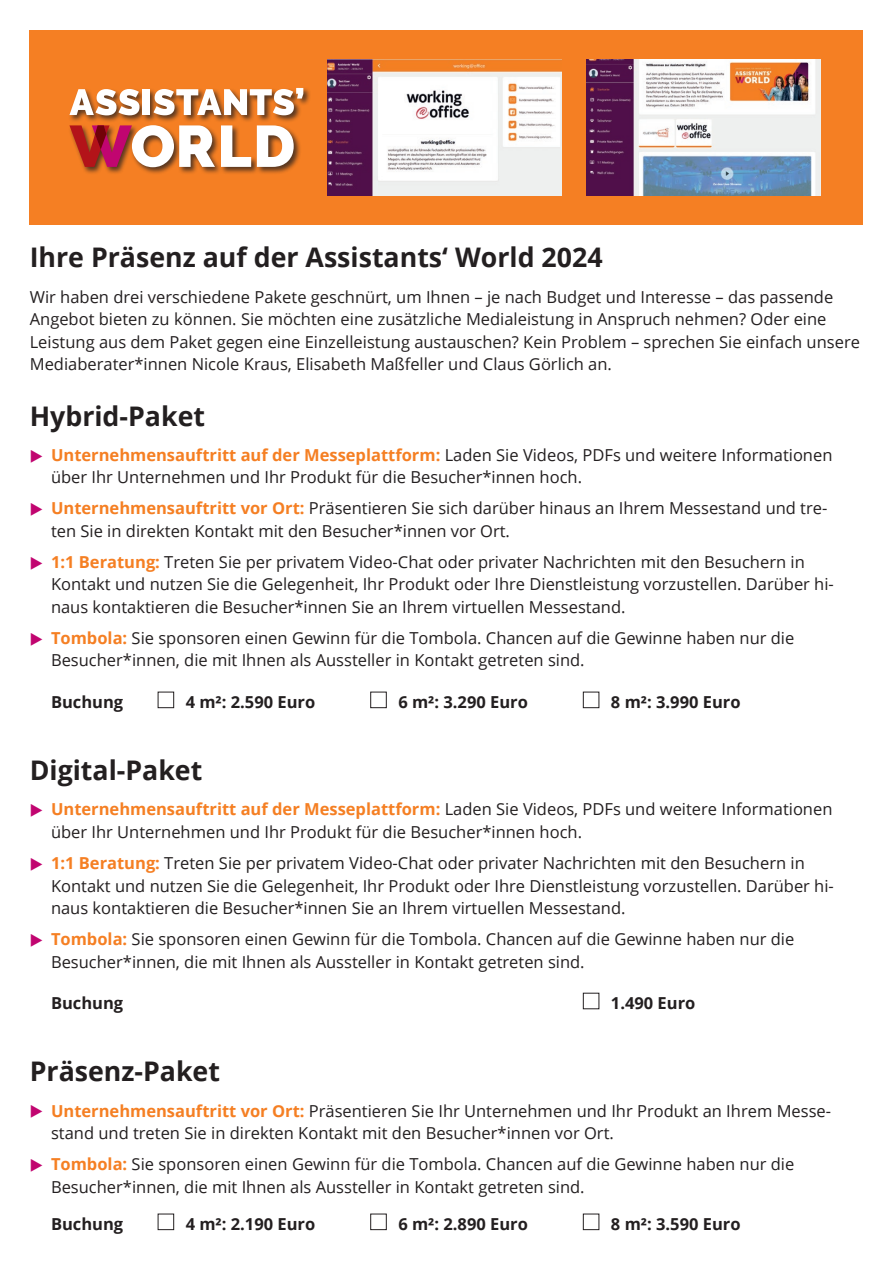
<style>
.page{position:relative;width:893px;height:1263px;background:#fff}
.page>*{position:absolute;margin:0;border:0;box-sizing:border-box;transform-origin:0 0}
.t1{font:700 27px "Open Sans";color:#231f20}
.t2{font:16.5px/22.5px "Open Sans";color:#231f20}
.t3{font:700 16.5px "Open Sans";color:#231f20}
.s1{font-family:"All You Need 2";color:#c10570}
.s2{font-weight:700;color:#f57f23}
</style>
<div class="page">
<div style="left:30px;top:30px;width:833px;height:194px;background:#f57f23"></div>
<img style="left:328px;top:59px;width:234px;height:136px">
<img style="left:586px;top:59px;width:234px;height:136px">
<div style="left:68px;top:86px;width:243px;height:89px;background:#231f20;opacity:.75"></div>
<svg style="left:221px;top:125px;width:30px;height:42px"></svg>
<div style="left:143px;top:89px;width:7px;height:26px;background:#fff"></div>
<svg style="left:257px;top:125px;width:37px;height:42px;background:#e8cfbd"></svg>
<svg style="left:69px;top:89px;width:71px;height:26px;background:#e4bfa3"></svg>
<svg style="left:153px;top:88px;width:150px;height:27px;background:#dfb697"></svg>
<svg style="left:69px;top:125px;width:146px;height:42px"></svg>
<h1 class="t1" style="left:30px;top:238px;width:574px">Ihre Präsenz auf der Assistants‘ World 2024</h1>
<p class="t2" style="left:30px;top:285px;width:832px">Wir haben drei verschiedene Pakete geschnürt, um Ihnen – je nach Budget und Interesse – das passende Angebot bieten zu können. Sie möchten eine zusätzliche Medialeistung in Anspruch nehmen? Oder eine Leistung aus dem Paket gegen eine Einzelleistung austauschen? Kein Problem – sprechen Sie einfach unsere Mediaberater*innen Nicole Kraus, Elisabeth Maßfeller und Claus Görlich an.</p>
<h1 class="t1" style="left:30px;top:397px;width:177px">Hybrid-Paket</h1>
<p class="t2" style="left:51px;top:443px;width:783px;text-indent:-21px"><span class="s1">C</span> <span class="s2">Unternehmensauftritt auf der Messeplattform:</span> Laden Sie Videos, PDFs und weitere Informationen über Ihr Unternehmen und Ihr Produkt für die Besucher*innen hoch.</p>
<p class="t2" style="left:51px;top:497px;width:778px;text-indent:-21px"><span class="s1">C</span> <span class="s2">Unternehmensauftritt vor Ort:</span> Präsentieren Sie sich darüber hinaus an Ihrem Messestand und tre&shy;ten Sie in direkten Kontakt mit den Besucher*innen vor Ort.</p>
<p class="t2" style="left:51px;top:550px;width:784px;text-indent:-21px"><span class="s1">C</span> <span class="s2">1:1 Beratung:</span> Treten Sie per privatem Video-Chat oder privater Nachrichten mit den Besuchern in<br>Kontakt und nutzen Sie die Gelegenheit, Ihr Produkt oder Ihre Dienstleistung vorzustellen. Darüber hi&shy;naus kontaktieren die Besucher*innen Sie an Ihrem virtuellen Messestand.</p>
<p class="t2" style="left:51px;top:626px;width:745px;text-indent:-21px"><span class="s1">C</span> <span class="s2">Tombola:</span> Sie sponsoren einen Gewinn für die Tombola. Chancen auf die Gewinne haben nur die<br>Besucher*innen, die mit Ihnen als Aussteller in Kontakt getreten sind.</p>
<p class="t3" style="left:51px;top:690px;width:74px">Buchung</p>
<p class="t3" style="left:157px;top:690px;width:159px">■ 4 m²: 2.590 Euro</p>
<p class="t3" style="left:370px;top:690px;width:160px">■ 6 m²: 3.290 Euro</p>
<p class="t3" style="left:583px;top:690px;width:160px">■ 8 m²: 3.990 Euro</p>
<h1 class="t1" style="left:30px;top:751px;width:174px">Digital-Paket</h1>
<p class="t2" style="left:51px;top:798px;width:783px;text-indent:-21px"><span class="s1">C</span> <span class="s2">Unternehmensauftritt auf der Messeplattform:</span> Laden Sie Videos, PDFs und weitere Informationen über Ihr Unternehmen und Ihr Produkt für die Besucher*innen hoch.</p>
<p class="t2" style="left:51px;top:851px;width:784px;text-indent:-21px"><span class="s1">C</span> <span class="s2">1:1 Beratung:</span> Treten Sie per privatem Video-Chat oder privater Nachrichten mit den Besuchern in<br>Kontakt und nutzen Sie die Gelegenheit, Ihr Produkt oder Ihre Dienstleistung vorzustellen. Darüber hi&shy;naus kontaktieren die Besucher*innen Sie an Ihrem virtuellen Messestand.</p>
<p class="t2" style="left:51px;top:927px;width:745px;text-indent:-21px"><span class="s1">C</span> <span class="s2">Tombola:</span> Sie sponsoren einen Gewinn für die Tombola. Chancen auf die Gewinne haben nur die<br>Besucher*innen, die mit Ihnen als Aussteller in Kontakt getreten sind.</p>
<p class="t3" style="left:51px;top:991px;width:74px">Buchung</p>
<p class="t3" style="left:583px;top:991px;width:114px">■ 1.490 Euro</p>
<h1 class="t1" style="left:30px;top:1052px;width:192px">Präsenz-Paket</h1>
<p class="t2" style="left:51px;top:1099px;width:782px;text-indent:-21px"><span class="s1">C</span> <span class="s2">Unternehmensauftritt vor Ort:</span> Präsentieren Sie Ihr Unternehmen und Ihr Produkt an Ihrem Messe&shy;stand und treten Sie in direkten Kontakt mit den Besucher*innen vor Ort.</p>
<p class="t2" style="left:51px;top:1152px;width:745px;text-indent:-21px"><span class="s1">C</span> <span class="s2">Tombola:</span> Sie sponsoren einen Gewinn für die Tombola. Chancen auf die Gewinne haben nur die<br>Besucher*innen, die mit Ihnen als Aussteller in Kontakt getreten sind.</p>
<p class="t3" style="left:51px;top:1212px;width:74px">Buchung</p>
<p class="t3" style="left:157px;top:1212px;width:159px">■ 4 m²: 2.190 Euro</p>
<p class="t3" style="left:370px;top:1212px;width:160px">■ 6 m²: 2.890 Euro</p>
<p class="t3" style="left:583px;top:1212px;width:160px">■ 8 m²: 3.590 Euro</p>
</div>
